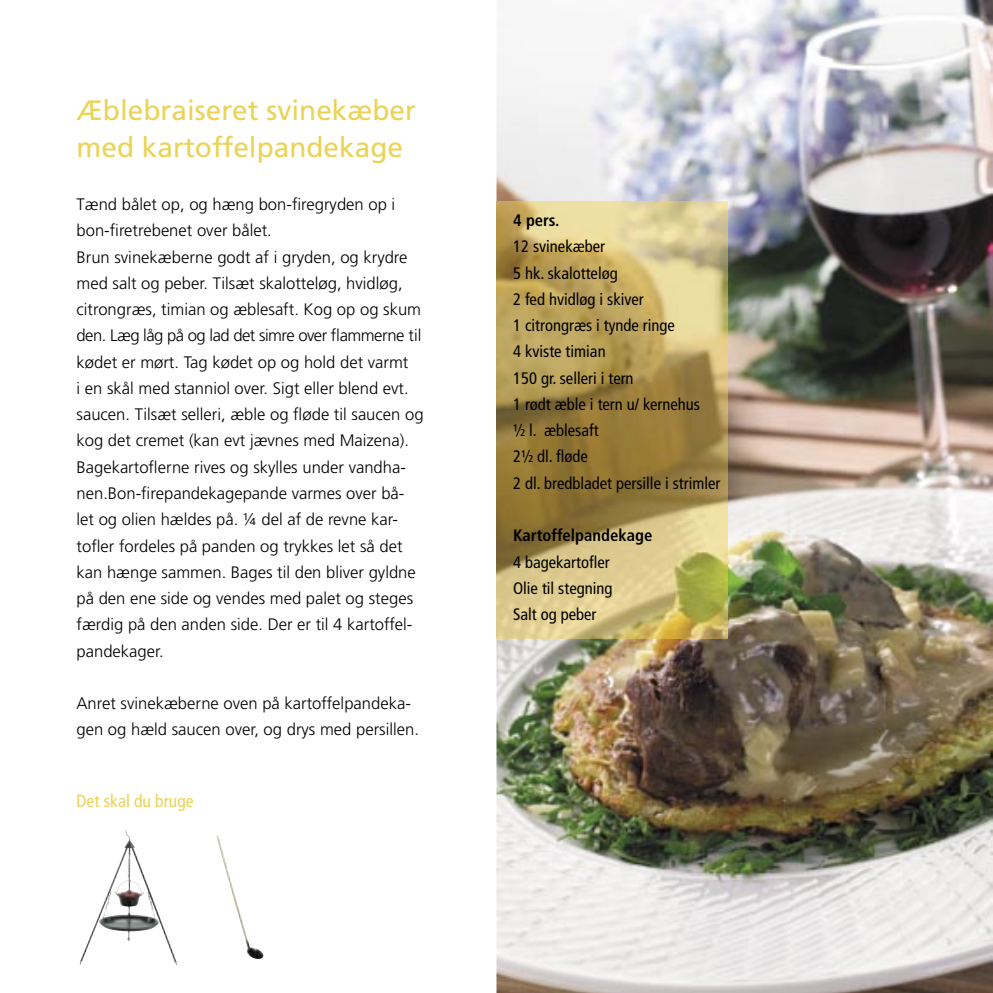
<style>
.page{position:relative;width:993px;height:993px;background:#fff}
.page>*{position:absolute;margin:0;border:0;box-sizing:border-box;transform-origin:0 0}
.t1{font:28px/37.1px "Frutiger";color:#ebd356}
.t2{font:condensed 17.5px "Frutiger";color:#ebd356}
.t3{font:300 16.62px/26.2px "Frutiger";color:#000}
.t4{font:condensed 16.62px/26.2px "Frutiger";color:#000}
.t5{font:700 condensed 16.62px "Frutiger";color:#000}
</style>
<div class="page">
<img style="left:496px;top:0;width:496px;height:992px">
<img style="left:496px;top:201px;width:231px;height:437px">
<img style="left:80px;top:830px;width:97px;height:134px">
<img style="left:216px;top:835px;width:48px;height:123px">
<h1 class="t1" style="left:76px;top:92px;width:341px">Æblebraiseret svinekæber med kartoffelpandekage</h1>
<p class="t3" style="left:76px;top:191px;width:348px">Tænd bålet op, og hæng bon-firegryden op i bon-firetrebenet over bålet.<br>Brun svinekæberne godt af i gryden, og krydre med salt og peber. Tilsæt skalotteløg, hvidløg, citrongræs, timian og æblesaft. Kog op og skum den. Læg låg på og lad det simre over flammerne til kødet er mørt. Tag kødet op og hold det varmt<br>i en skål med stanniol over. Sigt eller blend evt. saucen. Tilsæt selleri, æble og fløde til saucen og kog det cremet (kan evt jævnes med Maizena).<br>Bagekartoflerne rives og skylles under vandha&shy;nen.Bon-firepandekagepande varmes over bå&shy;let og olien hældes på. ¼ del af de revne kar&shy;tofler fordeles på panden og trykkes let så det kan hænge sammen. Bages til den bliver gyldne på den ene side og vendes med palet og steges færdig på den anden side. Der er til 4 kartoffel&shy;pandekager.</p>
<p class="t3" style="left:76px;top:690px;width:344px">Anret svinekæberne oven på kartoffelpandeka&shy;gen og hæld saucen over, og drys med persillen.</p>
<p class="t2" style="left:76px;top:790px;width:118px">Det skal du bruge</p>
<p class="t5" style="left:513px;top:210px;width:48px">4 pers.</p>
<p class="t4" style="left:513px;top:233px;width:209px">12 svinekæber<br>5 hk. skalotteløg<br>2 fed hvidløg i skiver<br>1 citrongræs i tynde ringe<br>4 kviste timian<br>150 gr. selleri i tern<br>1 rødt æble i tern u/ kernehus<br>½ l. æblesaft<br>2½ dl. fløde<br>2 dl. bredbladet persille i strimler</p>
<p class="t5" style="left:513px;top:525px;width:141px">Kartoffelpandekage</p>
<p class="t4" style="left:513px;top:548px;width:101px">4 bagekartofler<br>Olie til stegning<br>Salt og peber</p>
</div>
